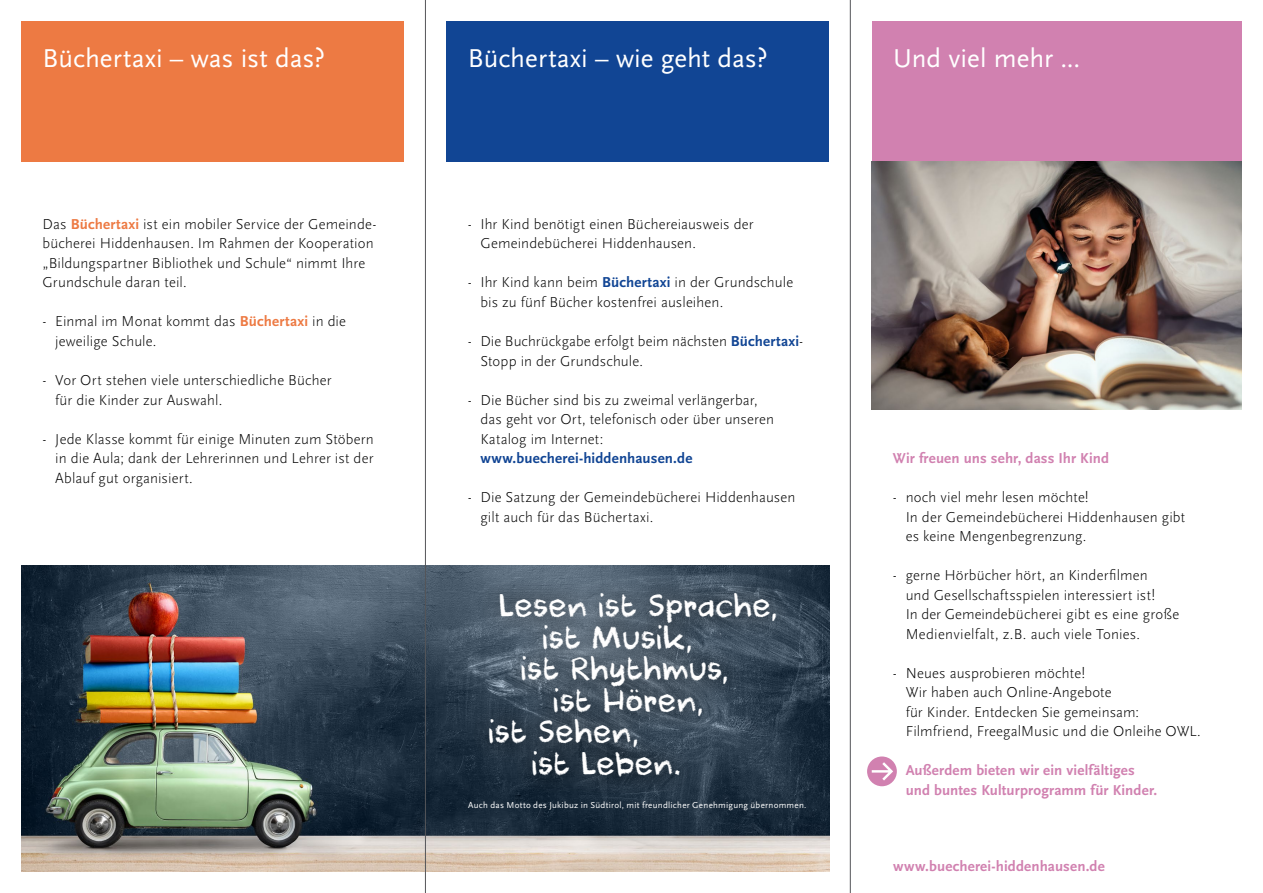
<style>
.page{position:relative;width:1263px;height:893px;background:#fff}
.page>*{position:absolute;margin:0;border:0;box-sizing:border-box;transform-origin:0 0}
.t1{font:30px "DK Cool Crayon";letter-spacing:.01em;color:#fff}
.t2{font:27px "Scala Sans Pro";letter-spacing:.005em;color:#fff}
.t3{font:300 15px/19.5px "Scala Sans Pro";letter-spacing:.01em;color:#000}
.t4{font:700 15px/19.5px "Scala Sans Pro";letter-spacing:.01em;color:#d181b0}
.t5{font:700 15px "Scala Sans Pro";letter-spacing:.01em;color:#114594}
.t6{font:9px "Scala Sans Pro";letter-spacing:.03em;color:#fff}
.s1{font-weight:700;color:#ed7a43}
.s2{font-weight:700;color:#114594}
</style>
<div class="page">
<div style="left:21px;top:21px;width:383px;height:141px;background:#ed7a43"></div>
<div style="left:446px;top:21px;width:383px;height:141px;background:#114594"></div>
<div style="left:872px;top:21px;width:370px;height:141px;background:#d181b0"></div>
<svg style="left:867px;top:756px;width:30px;height:30px"></svg>
<img style="left:21px;top:566px;width:808px;height:306px">
<div style="left:466px;top:572px;width:332px;height:226px;background:#000;opacity:.75"></div>
<img style="left:872px;top:162px;width:370px;height:248px">
<hr style="left:425px;top:0;width:1px;height:893px;background:#545559">
<hr style="left:850px;top:0;width:1px;height:893px;background:#545559">
<h2 class="t2" style="left:43px;top:42px;width:284px">Büchertaxi – was ist das?</h2>
<h2 class="t2" style="left:468px;top:42px;width:301px">Büchertaxi – wie geht das?</h2>
<h2 class="t2" style="left:893px;top:42px;width:189px">Und viel mehr ...</h2>
<p class="t3" style="left:43px;top:214px;width:335px">Das <span class="s1">Büchertaxi</span> ist ein mobiler Service der Gemeinde&shy;bücherei Hiddenhausen. Im Rahmen der Kooperation „Bildungspartner Bibliothek und Schule“ nimmt Ihre Grundschule daran teil.</p>
<p class="t3" style="left:55px;top:312px;width:292px;text-indent:-13px">- Einmal im Monat kommt das <span class="s1">Büchertaxi</span> in die jeweilige Schule.</p>
<p class="t3" style="left:55px;top:370px;width:278px;text-indent:-13px">- Vor Ort stehen viele unterschiedliche Bücher für die Kinder zur Auswahl.</p>
<p class="t3" style="left:55px;top:429px;width:320px;text-align:justify;text-indent:-13px">- Jede Klasse kommt für einige Minuten zum Stöbern in die Aula; dank der Lehrerinnen und Lehrer ist der Ablauf gut organisiert.</p>
<p class="t3" style="left:480px;top:214px;width:275px;text-indent:-13px">- Ihr Kind benötigt einen Büchereiausweis der<br>Gemeindebücherei Hiddenhausen.</p>
<p class="t3" style="left:480px;top:273px;width:314px;text-indent:-13px">- Ihr Kind kann beim <span class="s2">Büchertaxi</span> in der Grundschule bis zu fünf Bücher kostenfrei ausleihen.</p>
<p class="t3" style="left:480px;top:331px;width:324px;text-indent:-13px">- Die Buchrückgabe erfolgt beim nächsten <span class="s2">Büchertaxi</span>-<br>Stopp in der Grundschule.</p>
<p class="t3" style="left:480px;top:390px;width:295px;text-indent:-13px">- Die Bücher sind bis zu zweimal verlängerbar, das geht vor Ort, telefonisch oder über unseren<br>Katalog im Internet:</p>
<p class="t5" style="left:480px;top:449px;width:213px">www.buecherei-hiddenhausen.de</p>
<p class="t3" style="left:480px;top:487px;width:317px;text-indent:-13px">- Die Satzung der Gemeindebücherei Hiddenhausen gilt auch für das Büchertaxi.</p>
<h1 class="t1" style="left:499px;top:587px;width:279px">Lesen ist Sprache,</h1>
<h1 class="t1" style="left:542px;top:619px;width:151px">ist Musik,</h1>
<h1 class="t1" style="left:521px;top:650px;width:209px">ist Rhythmus,</h1>
<h1 class="t1" style="left:553px;top:682px;width:151px">ist Hören,</h1>
<h1 class="t1" style="left:488px;top:713px;width:151px">ist Sehen,</h1>
<h1 class="t1" style="left:532px;top:745px;width:150px">ist Leben.</h1>
<p class="t6" style="left:468px;top:799px;width:340px">Auch das Motto des Jukibuz in Südtirol, mit freundlicher Genehmigung übernommen.</p>
<p class="t4" style="left:893px;top:448px;width:218px">Wir freuen uns sehr, dass Ihr Kind</p>
<p class="t3" style="left:906px;top:487px;width:281px;text-indent:-13px">- noch viel mehr lesen möchte!<br>In der Gemeindebücherei Hiddenhausen gibt es keine Mengenbegrenzung.</p>
<p class="t3" style="left:906px;top:565px;width:275px;text-indent:-13px">- gerne Hörbücher hört, an Kinderfilmen<br>und Gesellschaftsspielen interessiert ist!<br>In der Gemeindebücherei gibt es eine große Medienvielfalt, z.B. auch viele Tonies.</p>
<p class="t3" style="left:906px;top:663px;width:297px;text-indent:-13px">- Neues ausprobieren möchte!<br>Wir haben auch Online-Angebote<br>für Kinder. Entdecken Sie gemeinsam:<br>Filmfriend, FreegalMusic und die Onleihe OWL.</p>
<p class="t4" style="left:906px;top:760px;width:253px">Außerdem bieten wir ein vielfältiges und buntes Kulturprogramm für Kinder.</p>
<p class="t4" style="left:893px;top:856px;width:213px">www.buecherei-hiddenhausen.de</p>
</div>
